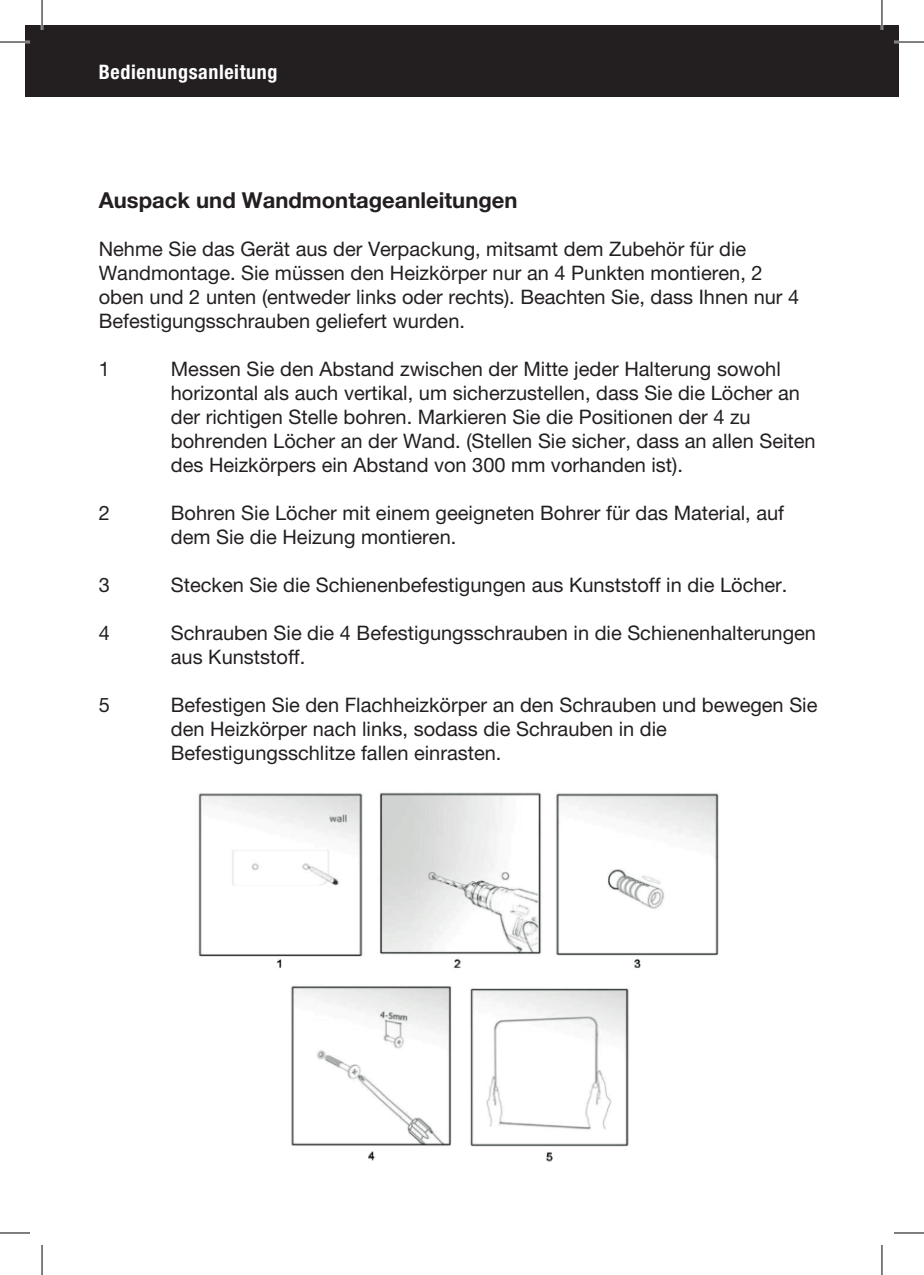
<style>
.page{position:relative;width:924px;height:1275px;background:#fff}
.page>*{position:absolute;margin:0;border:0;box-sizing:border-box;transform-origin:0 0}
.t1{font:700 22px "Helvetica Neue LT Pro";color:#231f20}
.t2{font:20px/24px "Helvetica Neue LT Pro";color:#231f20}
.t3{font:700 condensed 20px "Helvetica Neue LT Std";letter-spacing:.03em;color:#fff}
</style>
<div class="page">
<div style="left:25px;top:25px;width:873px;height:72px;background:#231f20"></div>
<img style="left:198px;top:792px;width:521px;height:370px">
<hr style="left:0;top:41px;width:30px;height:2px;background:#fff">
<hr style="left:893px;top:41px;width:30px;height:2px;background:#fff">
<hr style="left:41px;top:0;width:2px;height:30px;background:#fff">
<hr style="left:880px;top:0;width:2px;height:30px;background:#fff">
<hr style="left:0;top:42px;width:30px;height:1px;background:#000">
<hr style="left:893px;top:42px;width:30px;height:1px;background:#000">
<hr style="left:0;top:1232px;width:30px;height:1px;background:#000">
<hr style="left:893px;top:1232px;width:30px;height:1px;background:#000">
<hr style="left:42px;top:0;width:1px;height:30px;background:#000">
<hr style="left:42px;top:1245px;width:1px;height:30px;background:#000">
<hr style="left:881px;top:0;width:1px;height:30px;background:#000">
<hr style="left:881px;top:1245px;width:1px;height:30px;background:#000">
<p class="t3" style="left:99px;top:60px;width:180px">Bedienungsanleitung</p>
<p class="t1" style="left:99px;top:186px;width:420px">Auspack und Wandmontageanleitungen</p>
<p class="t2" style="left:99px;top:237px;width:701px">Nehme Sie das Gerät aus der Verpackung, mitsamt dem Zubehör für die Wandmontage. Sie müssen den Heizkörper nur an 4 Punkten montieren, 2 oben und 2 unten (entweder links oder rechts). Beachten Sie, dass Ihnen nur 4<br>Befestigungsschrauben geliefert wurden.</p>
<p class="t2" style="left:99px;top:357px;width:13px">1</p>
<p class="t2" style="left:171px;top:357px;width:646px">Messen Sie den Abstand zwischen der Mitte jeder Halterung sowohl horizontal als auch vertikal, um sicherzustellen, dass Sie die Löcher an der richtigen Stelle bohren. Markieren Sie die Positionen der 4 zu bohrenden Löcher an der Wand. (Stellen Sie sicher, dass an allen Seiten des Heizkörpers ein Abstand von 300 mm vorhanden ist).</p>
<p class="t2" style="left:99px;top:501px;width:13px">2</p>
<p class="t2" style="left:171px;top:501px;width:614px">Bohren Sie Löcher mit einem geeigneten Bohrer für das Material, auf dem Sie die Heizung montieren.</p>
<p class="t2" style="left:99px;top:573px;width:13px">3</p>
<p class="t2" style="left:171px;top:573px;width:618px">Stecken Sie die Schienenbefestigungen aus Kunststoff in die Löcher.</p>
<p class="t2" style="left:99px;top:621px;width:13px">4</p>
<p class="t2" style="left:171px;top:621px;width:646px">Schrauben Sie die 4 Befestigungsschrauben in die Schienenhalterungen aus Kunststoff.</p>
<p class="t2" style="left:99px;top:693px;width:13px">5</p>
<p class="t2" style="left:171px;top:693px;width:648px">Befestigen Sie den Flachheizkörper an den Schrauben und bewegen Sie den Heizkörper nach links, sodass die Schrauben in die<br>Befestigungsschlitze fallen einrasten.</p>
</div>
